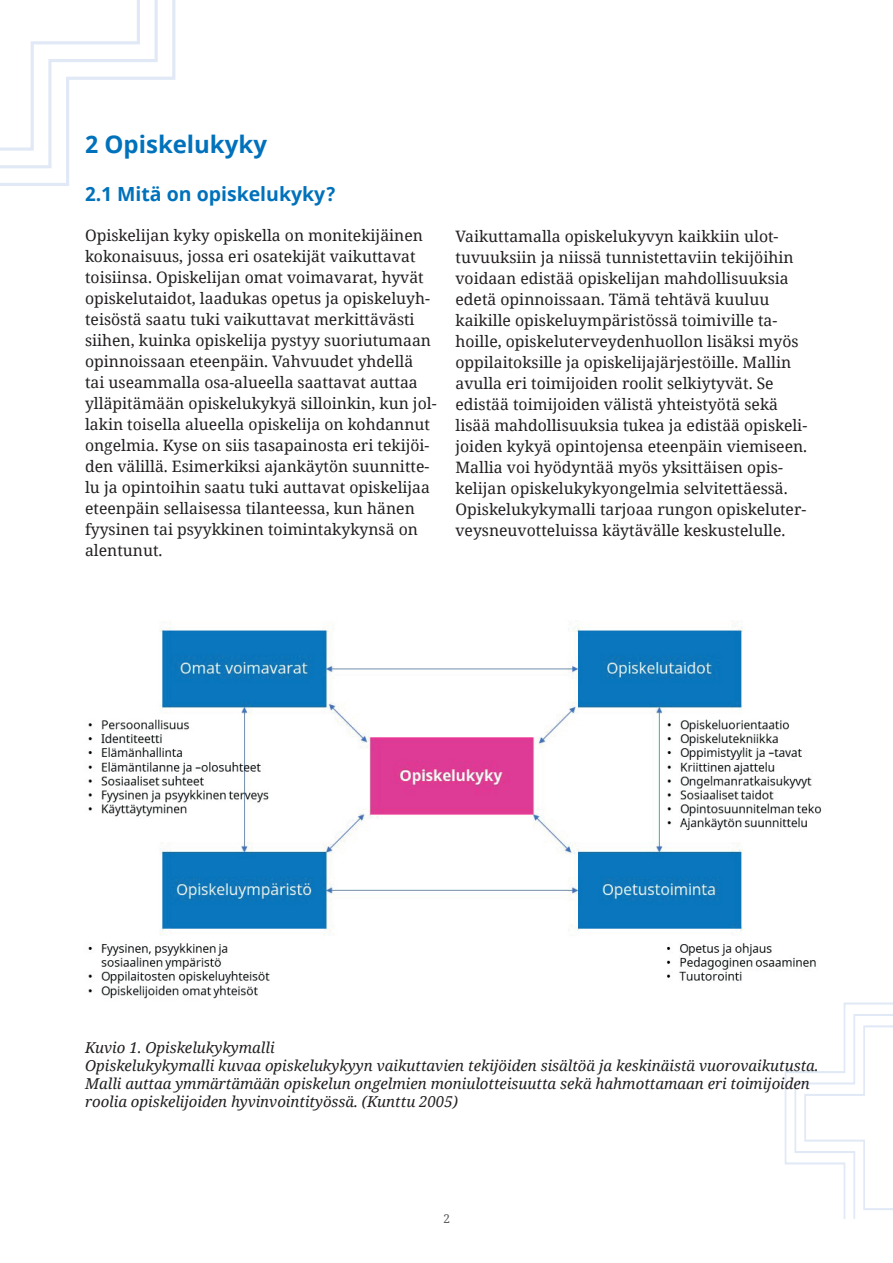
<style>
.page{position:relative;width:893px;height:1263px;background:#fff}
.page>*{position:absolute;margin:0;border:0;box-sizing:border-box;transform-origin:0 0}
.t1{font:700 24px "Noto Sans";color:#0071bb}
.t2{font:700 19.5px "Noto Sans";color:#0071bb}
.t3{font:15.75px/21px "Noto Serif";color:#231f20}
.t4{font:italic 15px/18px "Noto Serif";color:#231f20}
.t5{font:12px "Noto Serif";color:#57585a}
</style>
<div class="page">
<svg style="left:0;top:0;width:175px;height:186px"></svg>
<img style="left:88px;top:620px;width:734px;height:379px">
<svg style="left:785px;top:1002px;width:108px;height:216px"></svg>
<h1 class="t1" style="left:85px;top:128px;width:183px">2 Opiskelukyky</h1>
<p class="t2" style="left:85px;top:180px;width:252px">2.1 Mitä on opiskelukyky?</p>
<p class="t3" style="left:85px;top:225px;width:353px">Opiskelijan kyky opiskella on monitekijäinen kokonaisuus, jossa eri osatekijät vaikuttavat toisiinsa. Opiskelijan omat voimavarat, hyvät opiskelutaidot, laadukas opetus ja opiskeluyh&shy;teisöstä saatu tuki vaikuttavat merkittävästi siihen, kuinka opiskelija pystyy suoriutumaan opinnoissaan eteenpäin. Vahvuudet yhdellä tai useammalla osa-alueella saattavat auttaa ylläpitämään opiskelukykyä silloinkin, kun jol&shy;lakin toisella alueella opiskelija on kohdannut ongelmia. Kyse on siis tasapainosta eri tekijöi&shy;den välillä. Esimerkiksi ajankäytön suunnitte&shy;lu ja opintoihin saatu tuki auttavat opiskelijaa eteenpäin sellaisessa tilanteessa, kun hänen fyysinen tai psyykkinen toimintakykynsä on alentunut.</p>
<p class="t3" style="left:455px;top:225px;width:353px">Vaikuttamalla opiskelukyvyn kaikkiin ulot&shy;tuvuuksiin ja niissä tunnistettaviin tekijöihin voidaan edistää opiskelijan mahdollisuuksia edetä opinnoissaan. Tämä tehtävä kuuluu kaikille opiskeluympäristössä toimiville ta&shy;hoille, opiskeluterveydenhuollon lisäksi myös oppilaitoksille ja opiskelijajärjestöille. Mallin avulla eri toimijoiden roolit selkiytyvät. Se edistää toimijoiden välistä yhteistyötä sekä lisää mahdollisuuksia tukea ja edistää opiskeli&shy;joiden kykyä opintojensa eteenpäin viemiseen.<br>Mallia voi hyödyntää myös yksittäisen opis&shy;kelijan opiskelukykyongelmia selvitettäessä.<br>Opiskelukykymalli tarjoaa rungon opiskeluter&shy;veysneuvotteluissa käytävälle keskustelulle.</p>
<p class="t4" style="left:85px;top:1038px;width:735px">Kuvio 1. Opiskelukykymalli<br>Opiskelukykymalli kuvaa opiskelukykyyn vaikuttavien tekijöiden sisältöä ja keskinäistä vuorovaikutusta.<br>Malli auttaa ymmärtämään opiskelun ongelmien moniulotteisuutta sekä hahmottamaan eri toimijoiden roolia opiskelijoiden hyvinvointityössä. (Kunttu 2005)</p>
<p class="t5" style="left:443px;top:1210px;width:8px">2</p>
</div>
